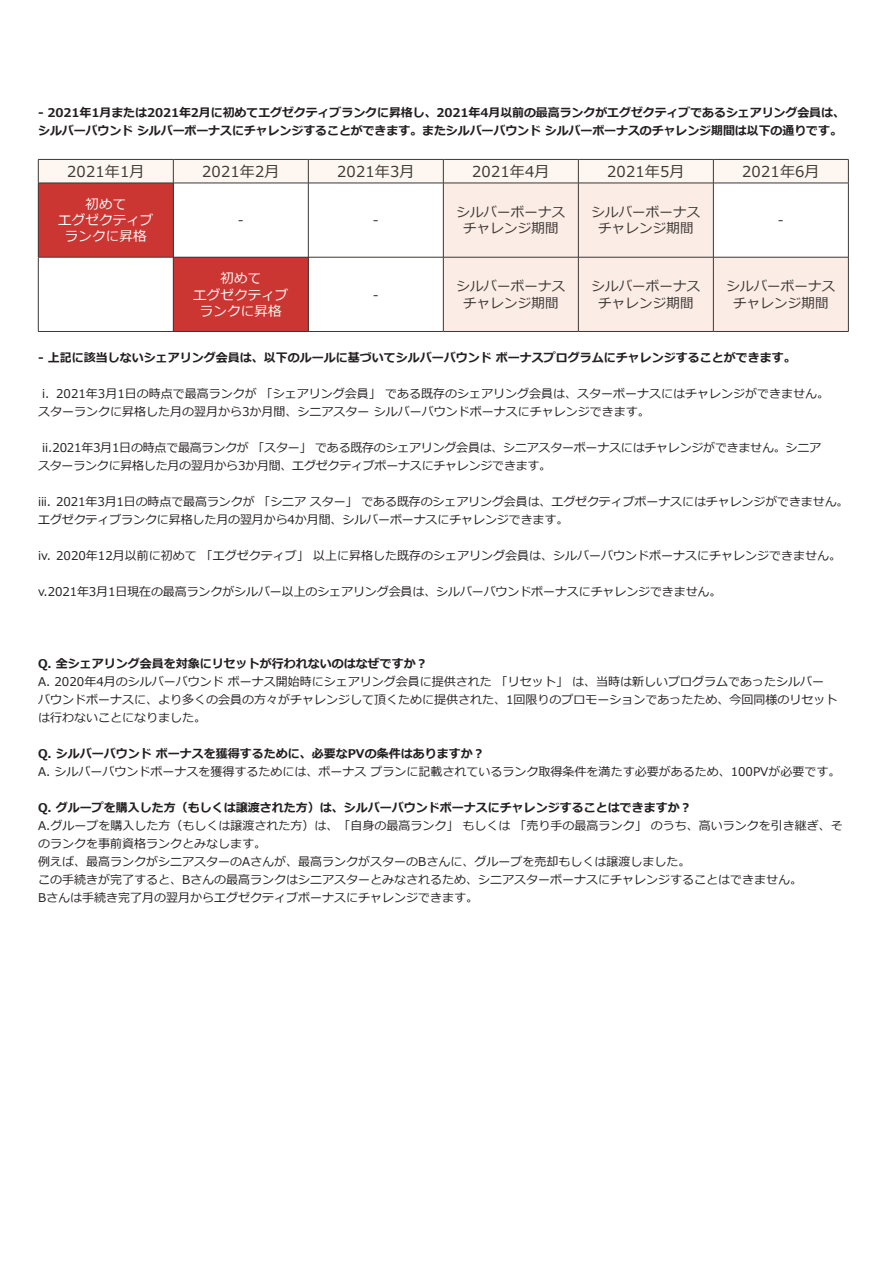
<style>
.page{position:relative;width:893px;height:1263px;background:#fff}
.page>*{position:absolute;margin:0;border:0;box-sizing:border-box;transform-origin:0 0}
.t1{font:15px "Meiryo";letter-spacing:.01em;color:#3c3835}
.t2{font:13.5px/16.2px "Meiryo";letter-spacing:.01em;color:#3c3835;text-align:center}
.t3{font:13.5px/16.2px "Meiryo";letter-spacing:.01em;color:#fff;text-align:center}
.t4{font:12px/18px "Meiryo";color:#231f20}
.t5{font:700 12px/18px "Meiryo";color:#231f20}
.t6{font:12px/18px "Meiryo";letter-spacing:-.02em;color:#231f20}
</style>
<div class="page">
<div style="left:38px;top:183px;width:135px;height:74px;background:#cb3632"></div>
<svg style="left:444px;top:184px;width:404px;height:147px;fill:#fcece6"></svg>
<div style="left:173px;top:257px;width:135px;height:74px;background:#cb3632"></div>
<hr style="left:443px;top:183px;width:1px;height:74px;background:#3c3835">
<hr style="left:578px;top:183px;width:1px;height:74px;background:#3c3835">
<hr style="left:713px;top:183px;width:1px;height:74px;background:#3c3835">
<hr style="left:848px;top:183px;width:1px;height:74px;background:#3c3835">
<hr style="left:173px;top:257px;width:135px;height:1px;background:#3c3835">
<hr style="left:443px;top:257px;width:135px;height:1px;background:#3c3835">
<hr style="left:443px;top:257px;width:1px;height:74px;background:#3c3835">
<hr style="left:578px;top:257px;width:135px;height:1px;background:#3c3835">
<hr style="left:578px;top:257px;width:1px;height:74px;background:#3c3835">
<hr style="left:713px;top:257px;width:135px;height:1px;background:#3c3835">
<hr style="left:713px;top:257px;width:1px;height:74px;background:#3c3835">
<hr style="left:848px;top:257px;width:1px;height:74px;background:#3c3835">
<hr style="left:173px;top:331px;width:135px;height:1px;background:#3c3835">
<hr style="left:308px;top:331px;width:135px;height:1px;background:#3c3835">
<hr style="left:443px;top:331px;width:135px;height:1px;background:#3c3835">
<hr style="left:578px;top:331px;width:135px;height:1px;background:#3c3835">
<hr style="left:713px;top:331px;width:135px;height:1px;background:#3c3835">
<hr style="left:578px;top:183px;width:135px;height:1px;background:#3c3835">
<hr style="left:713px;top:183px;width:135px;height:1px;background:#3c3835">
<hr style="left:38px;top:183px;width:1px;height:74px;background:#3c3835">
<hr style="left:38px;top:257px;width:135px;height:1px;background:#3c3835">
<hr style="left:38px;top:257px;width:1px;height:74px;background:#3c3835">
<hr style="left:38px;top:331px;width:135px;height:1px;background:#3c3835">
<hr style="left:173px;top:183px;width:1px;height:74px;background:#3c3835">
<hr style="left:308px;top:183px;width:1px;height:74px;background:#3c3835">
<hr style="left:173px;top:257px;width:1px;height:74px;background:#3c3835">
<hr style="left:308px;top:257px;width:1px;height:74px;background:#3c3835">
<svg style="left:38px;top:159px;width:811px;height:24px"></svg>
<hr style="left:38px;top:183px;width:135px;height:1px;background:#3c3835">
<hr style="left:173px;top:183px;width:135px;height:1px;background:#3c3835">
<hr style="left:308px;top:183px;width:135px;height:1px;background:#3c3835">
<hr style="left:443px;top:183px;width:135px;height:1px;background:#3c3835">
<hr style="left:308px;top:257px;width:135px;height:1px;background:#3c3835">
<p class="t5" style="left:38px;top:104px;width:808px">- 2021年1月または2021年2月に初めてエグゼクティブランクに昇格し、2021年4月以前の最高ランクがエグゼクティブであるシェアリング会員は、シルバーバウンド シルバーボーナスにチャレンジすることができます。またシルバーバウンド シルバーボーナスのチャレンジ期間は以下の通りです。</p>
<p class="t1" style="left:67px;top:161px;width:79px">2021年1月</p>
<p class="t1" style="left:202px;top:161px;width:79px">2021年2月</p>
<p class="t1" style="left:337px;top:161px;width:79px">2021年3月</p>
<p class="t1" style="left:472px;top:161px;width:79px">2021年4月</p>
<p class="t1" style="left:607px;top:161px;width:79px">2021年5月</p>
<p class="t1" style="left:742px;top:161px;width:79px">2021年6月</p>
<p class="t3" style="left:58px;top:197px;width:97px">初めて<br>エグゼクティブランクに昇格</p>
<p class="t2" style="left:456px;top:205px;width:110px">シルバーボーナスチャレンジ期間</p>
<p class="t2" style="left:591px;top:205px;width:110px">シルバーボーナスチャレンジ期間</p>
<p class="t2" style="left:238px;top:213px;width:7px">-</p>
<p class="t2" style="left:373px;top:213px;width:7px">-</p>
<p class="t2" style="left:778px;top:213px;width:7px">-</p>
<p class="t3" style="left:193px;top:271px;width:97px">初めて<br>エグゼクティブランクに昇格</p>
<p class="t2" style="left:373px;top:287px;width:7px">-</p>
<p class="t2" style="left:456px;top:279px;width:110px">シルバーボーナスチャレンジ期間</p>
<p class="t2" style="left:591px;top:279px;width:110px">シルバーボーナスチャレンジ期間</p>
<p class="t2" style="left:726px;top:279px;width:110px">シルバーボーナスチャレンジ期間</p>
<p class="t5" style="left:38px;top:349px;width:759px">- 上記に該当しないシェアリング会員は、以下のルールに基づいてシルバーバウンド ボーナスプログラムにチャレンジすることができます。</p>
<p class="t4" style="left:38px;top:385px;width:792px;text-indent:4px">i. 2021年3月1日の時点で最高ランクが 「シェアリング会員」 である既存のシェアリング会員は、スターボーナスにはチャレンジができません。スターランクに昇格した月の翌月から3か月間、シニアスター シルバーバウンドボーナスにチャレンジできます。</p>
<p class="t6" style="left:38px;top:439px;width:784px;text-indent:4px">ii.2021年3月1日の時点で最高ランクが 「スター」 である既存のシェアリング会員は、シニアスターボーナスにはチャレンジができません。シニアスターランクに昇格した月の翌月から3か月間、エグゼクティブボーナスにチャレンジできます。</p>
<p class="t4" style="left:38px;top:493px;width:812px">iii. 2021年3月1日の時点で最高ランクが 「シニア スター」 である既存のシェアリング会員は、エグゼクティブボーナスにはチャレンジができません。エグゼクティブランクに昇格した月の翌月から4か月間、シルバーボーナスにチャレンジできます。</p>
<p class="t4" style="left:38px;top:547px;width:804px">iv. 2020年12月以前に初めて 「エグゼクティブ」 以上に昇格した既存のシェアリング会員は、シルバーバウンドボーナスにチャレンジできません。</p>
<p class="t4" style="left:38px;top:583px;width:685px">v.2021年3月1日現在の最高ランクがシルバー以上のシェアリング会員は、シルバーバウンドボーナスにチャレンジできません。</p>
<p class="t5" style="left:38px;top:655px;width:391px">Q. 全シェアリング会員を対象にリセットが行われないのはなぜですか？</p>
<p class="t4" style="left:38px;top:673px;width:801px">A. 2020年4月のシルバーバウンド ボーナス開始時にシェアリング会員に提供された 「リセット」 は、当時は新しいプログラムであったシルバーバウンドボーナスに、より多くの会員の方々がチャレンジして頂くために提供された、1回限りのプロモーションであったため、今回同様のリセットは行わないことになりました。</p>
<p class="t5" style="left:38px;top:745px;width:448px">Q. シルバーバウンド ボーナスを獲得するために、必要なPVの条件はありますか？</p>
<p class="t4" style="left:38px;top:763px;width:804px">A. シルバーバウンドボーナスを獲得するためには、ボーナス プランに記載されているランク取得条件を満たす必要があるため、100PVが必要です。</p>
<p class="t5" style="left:38px;top:799px;width:655px">Q. グループを購入した方（もしくは譲渡された方）は、シルバーバウンドボーナスにチャレンジすることはできますか？</p>
<p class="t4" style="left:38px;top:817px;width:806px">A.グループを購入した方（もしくは譲渡された方）は、「自身の最高ランク」 もしくは 「売り手の最高ランク」 のうち、高いランクを引き継ぎ、そのランクを事前資格ランクとみなします。<br>例えば、最高ランクがシニアスターのAさんが、最高ランクがスターのBさんに、グループを売却もしくは譲渡しました。<br>この手続きが完了すると、Bさんの最高ランクはシニアスターとみなされるため、シニアスターボーナスにチャレンジすることはできません。<br>Bさんは手続き完了月の翌月からエグゼクティブボーナスにチャレンジできます。</p>
</div>
